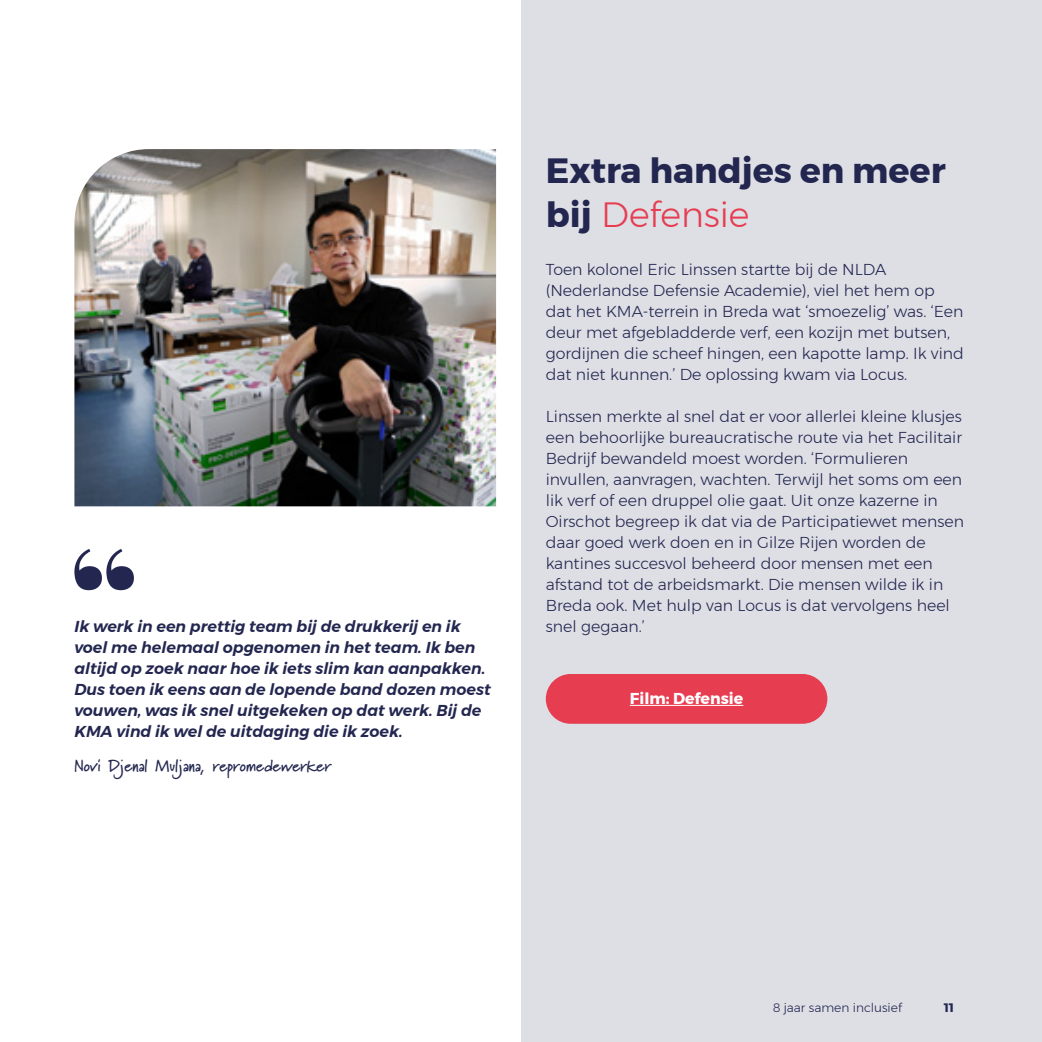
<style>
.page{position:relative;width:1042px;height:1042px;background:#fff}
.page>*{position:absolute;margin:0;border:0;box-sizing:border-box;transform-origin:0 0}
.t1{font:700 35px/43.8px "Montserrat";color:#232750}
.t2{font:300 15.75px/21px "Montserrat";color:#232750}
.t3{font:italic 600 15.75px/21px "Montserrat";color:#232750}
.t4{font:700 15.75px "Marydale";color:#232750}
.t5{font:700 15.75px "Montserrat";color:#fff}
.t6{font:300 12.25px "Montserrat";color:#232750}
.t7{font:700 12.25px "Montserrat";color:#232750}
.s1{font-weight:300;color:#e63d51}
</style>
<div class="page">
<div style="left:521px;top:0;width:521px;height:1042px;background:#dedfe5"></div>
<svg style="left:74px;top:549px;width:60px;height:41px"></svg>
<img style="left:74px;top:149px;width:422px;height:357px">
<div style="left:546px;top:674px;width:281px;height:50px;background:#e63d51;border-radius:25px"></div>
<hr style="left:630px;top:705px;width:113px;height:1px;background:#fff">
<p class="t3" style="left:74px;top:616px;width:418px">Ik werk in een prettig team bij de drukkerij en ik voel me helemaal opgenomen in het team. Ik ben altijd op zoek naar hoe ik iets slim kan aanpakken.<br>Dus toen ik eens aan de lopende band dozen moest vouwen, was ik snel uitgekeken op dat werk. Bij de KMA vind ik wel de uitdaging die ik zoek.</p>
<p class="t4" style="left:74px;top:756px;width:258px">Novi Djenal Muljana, repromedewerker</p>
<h1 class="t1" style="left:546px;top:148px;width:401px">Extra handjes en meer bij <span class="s1">Defensie</span></h1>
<p class="t2" style="left:546px;top:258px;width:419px">Toen kolonel Eric Linssen startte bij de NLDA (Nederlandse Defensie Academie), viel het hem op dat het KMA-terrein in Breda wat ‘smoezelig’ was. ‘Een deur met afgebladderde verf, een kozijn met butsen, gordijnen die scheef hingen, een kapotte lamp. Ik vind dat niet kunnen.’ De oplossing kwam via Locus.</p>
<p class="t2" style="left:546px;top:405px;width:420px">Linssen merkte al snel dat er voor allerlei kleine klusjes een behoorlijke bureaucratische route via het Facilitair Bedrijf bewandeld moest worden. ‘Formulieren invullen, aanvragen, wachten. Terwijl het soms om een lik verf of een druppel olie gaat. Uit onze kazerne in Oirschot begreep ik dat via de Participatiewet mensen daar goed werk doen en in Gilze Rijen worden de kantines succesvol beheerd door mensen met een afstand tot de arbeidsmarkt. Die mensen wilde ik in Breda ook. Met hulp van Locus is dat vervolgens heel snel gegaan.’</p>
<p class="t5" style="left:630px;top:686px;width:115px">Film: Defensie</p>
<p class="t6" style="left:772px;top:998px;width:131px">8 jaar samen inclusief</p>
<p class="t7" style="left:944px;top:997px;width:11px">11</p>
</div>
